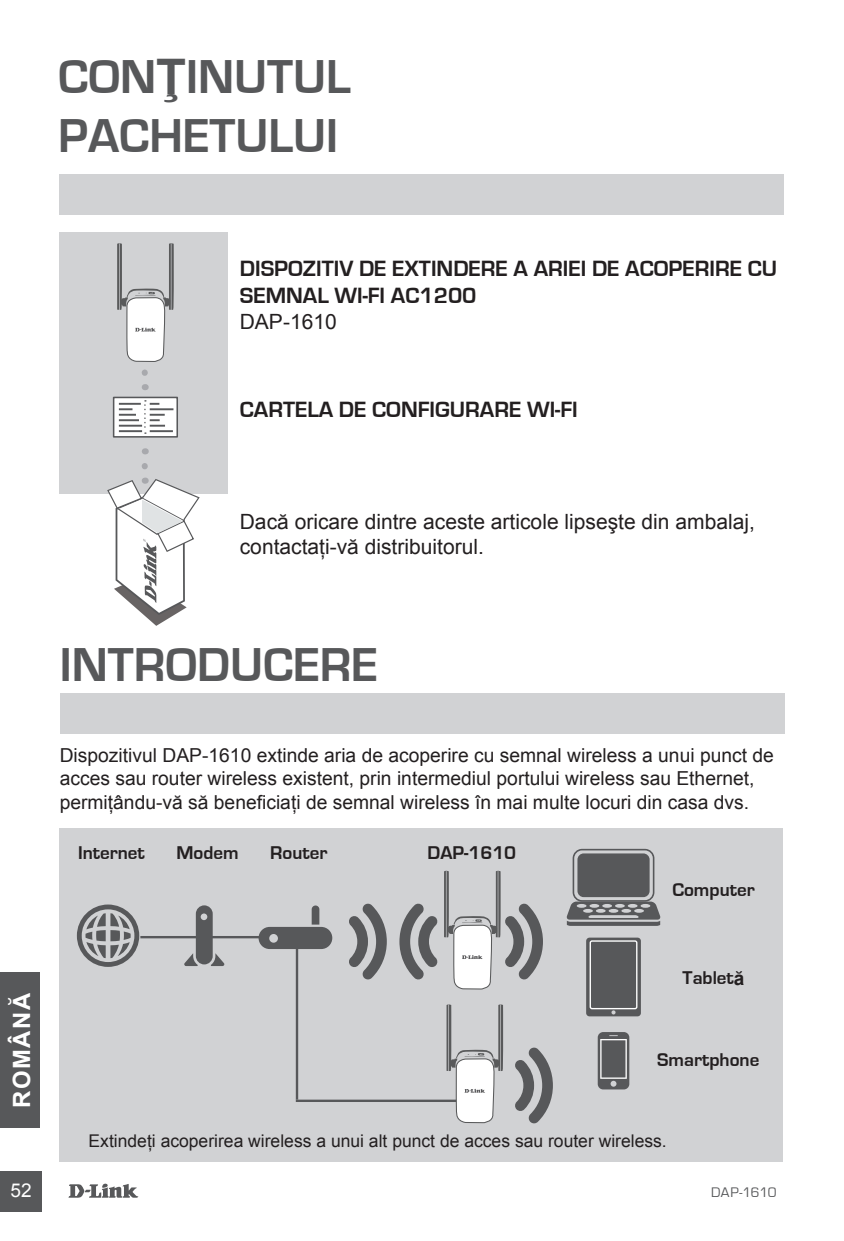
<style>
.page{position:relative;width:844px;height:1241px;background:#fff}
.page>*{position:absolute;margin:0;border:0;box-sizing:border-box;transform-origin:0 0}
.t1{font:700 49px/58.8px "Eurostile";color:#57585a}
.t2{font:700 23.8px "Arial";letter-spacing:.065em;color:#fff}
.t3{font:700 22.75px/27.3px "Eurostile";color:#231f20}
.t4{font:21px/25.2px "Arial";color:#231f20}
.t5{font:19.25px/23.1px "Arial";color:#231f20}
.t6{font:700 18.9px "Eurostile";color:#231f20}
.t7{font:18.9px "Arial";color:#fff}
.t8{font:17.5px "Arial";color:#231f20}
.t9{font:14.35px "Eurostile";letter-spacing:-.01em;color:#57585a}
.s1{font-family:"Arial"}
</style>
<div class="page">
<svg style="left:68px;top:1183px;width:70px;height:14px"></svg>
<div style="left:0;top:1170px;width:41px;height:41px;background:#57585a"></div>
<div style="left:0;top:971px;width:40px;height:156px;background:#57585a"></div>
<div style="left:60px;top:828px;width:722px;height:333px;background:#d1d2d4"></div>
<div style="left:60px;top:174px;width:723px;height:40px;background:#d1d2d4"></div>
<div style="left:60px;top:232px;width:168px;height:262px;background:#d1d2d4"></div>
<svg style="left:142px;top:372px;width:6px;height:18px"></svg>
<div style="left:113px;top:396px;width:65px;height:41px;background:#fff;border:2px solid #57585a"></div>
<hr style="left:119px;top:403px;width:22px;height:2px;background:#57585a">
<svg style="left:119px;top:408px;width:17px;height:7px"></svg>
<hr style="left:119px;top:419px;width:20px;height:2px;background:#57585a">
<hr style="left:119px;top:424px;width:23px;height:2px;background:#57585a">
<hr style="left:119px;top:430px;width:23px;height:2px;background:#57585a">
<hr style="left:150px;top:408px;width:23px;height:2px;background:#57585a">
<svg style="left:144px;top:400px;width:21px;height:34px"></svg>
<hr style="left:150px;top:430px;width:23px;height:2px;background:#57585a">
<div style="left:60px;top:693px;width:724px;height:41px;background:#d1d2d4"></div>
<svg style="left:107px;top:466px;width:93px;height:159px"></svg>
<svg style="left:184px;top:905px;width:40px;height:60px"></svg>
<svg style="left:77px;top:904px;width:62px;height:62px"></svg>
<svg style="left:258px;top:905px;width:74px;height:43px"></svg>
<svg style="left:566px;top:848px;width:94px;height:77px"></svg>
<svg style="left:597px;top:1032px;width:32px;height:57px"></svg>
<svg style="left:399px;top:903px;width:38px;height:76px"></svg>
<svg style="left:515px;top:1047px;width:37px;height:76px"></svg>
<svg style="left:349px;top:903px;width:38px;height:76px"></svg>
<hr style="left:140px;top:935px;width:124px;height:3px;background:#57585a">
<svg style="left:586px;top:937px;width:54px;height:79px"></svg>
<div style="left:589px;top:940px;width:48px;height:69px;border:1px solid #fff;border-radius:2px"></div>
<hr style="left:296px;top:1099px;width:162px;height:2px;background:#57585a">
<hr style="left:296px;top:946px;width:2px;height:153px;background:#57585a">
<svg style="left:446px;top:1004px;width:57px;height:119px"></svg>
<svg style="left:444px;top:870px;width:99px;height:119px"></svg>
<svg style="left:117px;top:243px;width:57px;height:119px"></svg>
<h1 class="t1" style="left:58px;top:48px;width:294px">CON<span class="s1">Ţ</span>INUTUL<br>PACHETULUI</h1>
<p class="t3" style="left:240px;top:255px;width:538px">DISPOZITIV DE EXTINDERE A ARIEI DE ACOPERIRE CU<br>SEMNAL WI-FI AC1200</p>
<p class="t4" style="left:240px;top:309px;width:98px">DAP-1610</p>
<p class="t3" style="left:240px;top:396px;width:339px">CARTELA DE CONFIGURARE WI-FI</p>
<p class="t4" style="left:240px;top:509px;width:516px">Dacă oricare dintre aceste articole lipseşte din ambalaj, contactaţi-vă distribuitorul.</p>
<h1 class="t1" style="left:60px;top:636px;width:319px">INTRODUCERE</h1>
<p class="t5" style="left:60px;top:744px;width:715px">Dispozitivul DAP-1610 extinde aria de acoperire cu semnal wireless a unui punct de acces sau router wireless existent, prin intermediul portului wireless sau Ethernet, permiţându-vă să beneficiaţi de semnal wireless în mai multe locuri din casa dvs.</p>
<p class="t2" style="left:6px;top:1107px;width:116px;rotate:-90deg">ROMÂNĂ</p>
<p class="t6" style="left:78px;top:842px;width:68px">Internet</p>
<p class="t6" style="left:176px;top:842px;width:64px">Modem</p>
<p class="t6" style="left:270px;top:842px;width:59px">Router</p>
<p class="t6" style="left:427px;top:842px;width:90px">DAP-1610</p>
<p class="t6" style="left:672px;top:879px;width:84px">Computer</p>
<p class="t6" style="left:682px;top:967px;width:63px">Tablet<span class="s1">ă</span></p>
<p class="t6" style="left:657px;top:1048px;width:104px">Smartphone</p>
<p class="t8" style="left:89px;top:1129px;width:579px">Extindeţi acoperirea wireless a unui alt punct de acces sau router wireless.</p>
<p class="t7" style="left:10px;top:1178px;width:23px">52</p>
<p class="t9" style="left:711px;top:1184px;width:67px">DAP-1610</p>
</div>
